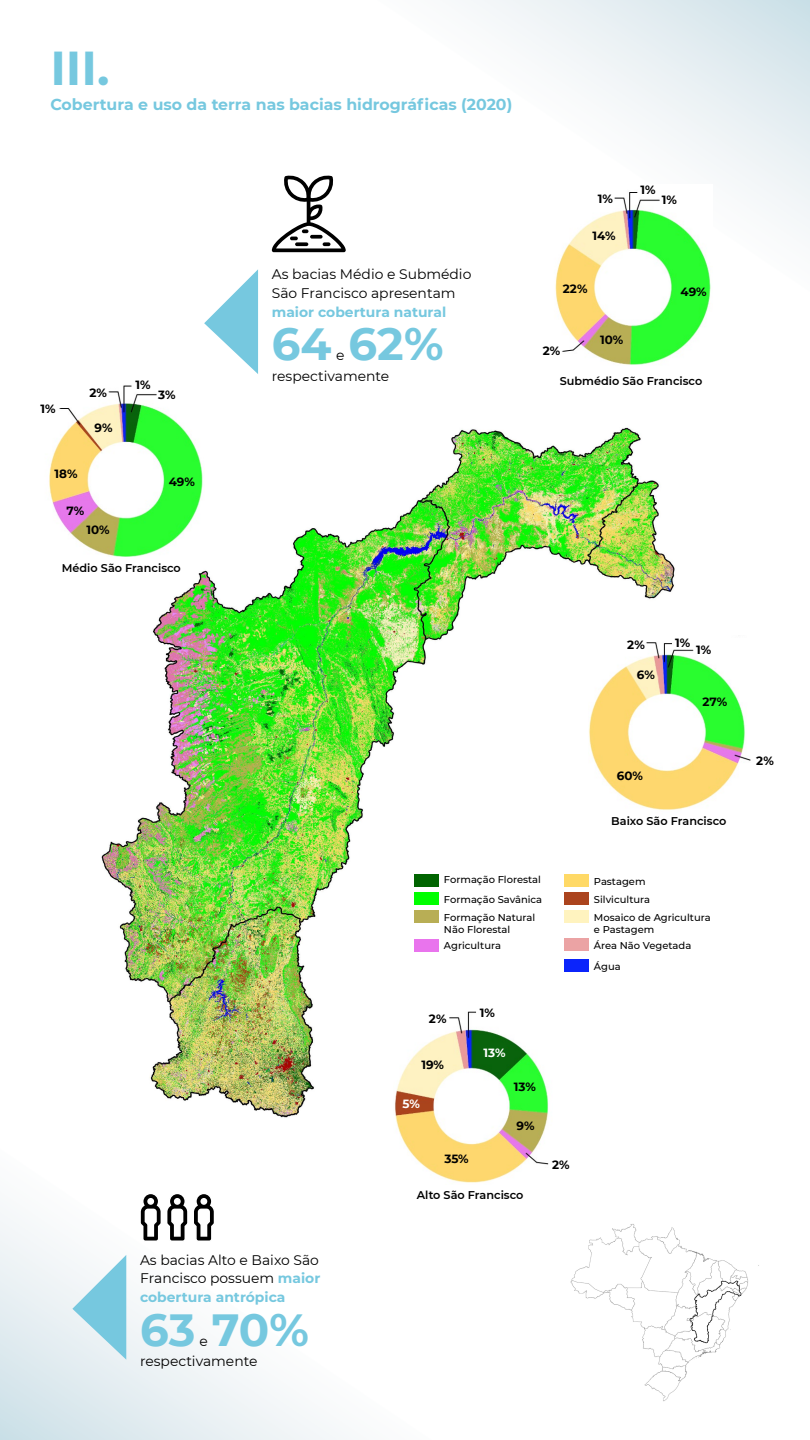
<style>
.page{position:relative;width:810px;height:1440px;background:#fff}
.page>*{position:absolute;margin:0;border:0;box-sizing:border-box;transform-origin:0 0}
.t1{font:700 47.47px "Montserrat";color:#76c8df}
.t2{font:700 45px "Montserrat";color:#76c8df}
.t3{font:700 15.75px "Montserrat";color:#76c8df}
.t4{font:13.88px/18.8px "Montserrat";color:#000}
.t5{font:700 13.88px "Montserrat";color:#76c8df}
.t6{font:700 11.93px "Montserrat";color:#000}
.t7{font:700 11.93px "Montserrat";color:#fff}
.t8{font:600 11.25px "Montserrat";color:#000}
.t9{font:500 9.98px/11.9px "Montserrat";color:#000}
.s1{font-weight:700;color:#76c8df}
</style>
<div class="page">
<svg style="left:471px;top:0;width:339px;height:229px"></svg>
<svg style="left:0;top:1212px;width:337px;height:228px"></svg>
<img style="left:101px;top:427px;width:574px;height:691px">
<img style="left:49px;top:385px;width:155px;height:171px">
<img style="left:394px;top:1006px;width:176px;height:177px">
<img style="left:541px;top:184px;width:171px;height:181px">
<svg style="left:72px;top:1255px;width:54px;height:105px"></svg>
<svg style="left:204px;top:269px;width:54px;height:105px"></svg>
<img style="left:588px;top:636px;width:163px;height:179px">
<div style="left:414px;top:874px;width:24px;height:13px;background:#006400"></div>
<div style="left:414px;top:939px;width:24px;height:12px;background:#e974ed"></div>
<div style="left:414px;top:910px;width:24px;height:13px;background:#b8ae55"></div>
<div style="left:414px;top:892px;width:24px;height:13px;background:#0f0"></div>
<div style="left:564px;top:938px;width:24px;height:13px;background:#eba3a4"></div>
<div style="left:564px;top:892px;width:24px;height:13px;background:#ab441e"></div>
<div style="left:564px;top:959px;width:24px;height:13px;background:#0b24fb"></div>
<div style="left:564px;top:910px;width:24px;height:13px;background:#fff3bf"></div>
<div style="left:564px;top:874px;width:24px;height:13px;background:#ffd966"></div>
<svg style="left:272px;top:175px;width:74px;height:77px"></svg>
<svg style="left:139px;top:1194px;width:77px;height:49px"></svg>
<img style="left:570px;top:1224px;width:189px;height:178px">
<div style="left:532px;top:167px;width:43px;height:51px;background:#fff"></div>
<h1 class="t1" style="left:50px;top:34px;width:61px">III .</h1>
<h3 class="t3" style="left:50px;top:93px;width:463px">Cobertura e uso da terra nas bacias hidrográficas (2020)</h3>
<p class="t6" style="left:40px;top:400px;width:17px">1%</p>
<p class="t6" style="left:89px;top:384px;width:19px">2%</p>
<p class="t6" style="left:95px;top:419px;width:20px">9%</p>
<p class="t6" style="left:55px;top:465px;width:24px">18%</p>
<p class="t6" style="left:66px;top:502px;width:19px">7%</p>
<p class="t6" style="left:87px;top:521px;width:25px">10%</p>
<p class="t6" style="left:135px;top:376px;width:17px">1%</p>
<p class="t6" style="left:158px;top:386px;width:19px">3%</p>
<p class="t6" style="left:169px;top:473px;width:28px">49%</p>
<p class="t8" style="left:62px;top:560px;width:120px">M édio São Francisco</p>
<h3 class="t4" style="left:272px;top:264px;width:201px">As bacias Médio e Submédio<br>São Francisco apresentam</h3>
<h3 class="t5" style="left:272px;top:302px;width:176px">maior cobertura natural</h3>
<h2 class="t2" style="left:272px;top:312px;width:173px">64 62%</h2>
<h3 class="t4" style="left:272px;top:344px;width:119px;line-height:20.7px;text-indent:64px">e respectivamente</h3>
<p class="t6" style="left:598px;top:191px;width:17px">1%</p>
<p class="t6" style="left:593px;top:227px;width:24px">14%</p>
<p class="t6" style="left:641px;top:181px;width:17px">1%</p>
<p class="t6" style="left:662px;top:191px;width:17px">1%</p>
<p class="t6" style="left:563px;top:281px;width:26px">22%</p>
<p class="t6" style="left:543px;top:342px;width:19px">2%</p>
<p class="t6" style="left:600px;top:331px;width:25px">10%</p>
<p class="t6" style="left:681px;top:284px;width:28px">49%</p>
<p class="t8" style="left:560px;top:373px;width:144px">Submédio São Francisco</p>
<p class="t6" style="left:627px;top:637px;width:19px">2%</p>
<p class="t6" style="left:675px;top:634px;width:17px">1%</p>
<p class="t6" style="left:696px;top:641px;width:17px">1%</p>
<p class="t6" style="left:637px;top:666px;width:19px">6%</p>
<p class="t6" style="left:617px;top:768px;width:28px">60%</p>
<p class="t6" style="left:702px;top:693px;width:26px">27%</p>
<p class="t8" style="left:611px;top:813px;width:117px">Baixo São Francisco</p>
<h3 class="t4" style="left:140px;top:1250px;width:182px;text-align:justify">As bacias Alto e Baixo São Francisco possuem <span class="s1">maior cobertura antrópica</span></h3>
<h2 class="t2" style="left:140px;top:1297px;width:170px">63 70%</h2>
<h3 class="t4" style="left:140px;top:1330px;width:119px;line-height:20.7px;text-indent:59px">e respectivamente</h3>
<p class="t9" style="left:444px;top:873px;width:99px">Formação Florestal</p>
<p class="t9" style="left:444px;top:893px;width:100px">Formação Savânica</p>
<p class="t9" style="left:444px;top:911px;width:93px">Formação Natural<br>Não Florestal</p>
<p class="t9" style="left:444px;top:939px;width:59px">Agricultura</p>
<p class="t6" style="left:429px;top:1010px;width:19px">2%</p>
<p class="t6" style="left:421px;top:1056px;width:24px">19%</p>
<p class="t7" style="left:403px;top:1095px;width:19px">5%</p>
<p class="t6" style="left:444px;top:1150px;width:26px">35%</p>
<p class="t6" style="left:480px;top:1004px;width:17px">1%</p>
<p class="t7" style="left:483px;top:1044px;width:24px">13%</p>
<p class="t6" style="left:514px;top:1078px;width:24px">13%</p>
<p class="t6" style="left:517px;top:1117px;width:20px">9%</p>
<p class="t8" style="left:417px;top:1187px;width:108px">Alto São Francisco</p>
<p class="t6" style="left:552px;top:1156px;width:19px">2%</p>
<p class="t9" style="left:594px;top:875px;width:53px">Pastagem</p>
<p class="t9" style="left:594px;top:893px;width:58px">Silvicultura</p>
<p class="t9" style="left:594px;top:911px;width:118px">Mosaico de Agricultura e Pastagem</p>
<p class="t9" style="left:594px;top:939px;width:99px">Área Não Vegetada</p>
<p class="t9" style="left:594px;top:960px;width:28px">Água</p>
<p class="t6" style="left:756px;top:752px;width:19px">2%</p>
</div>
